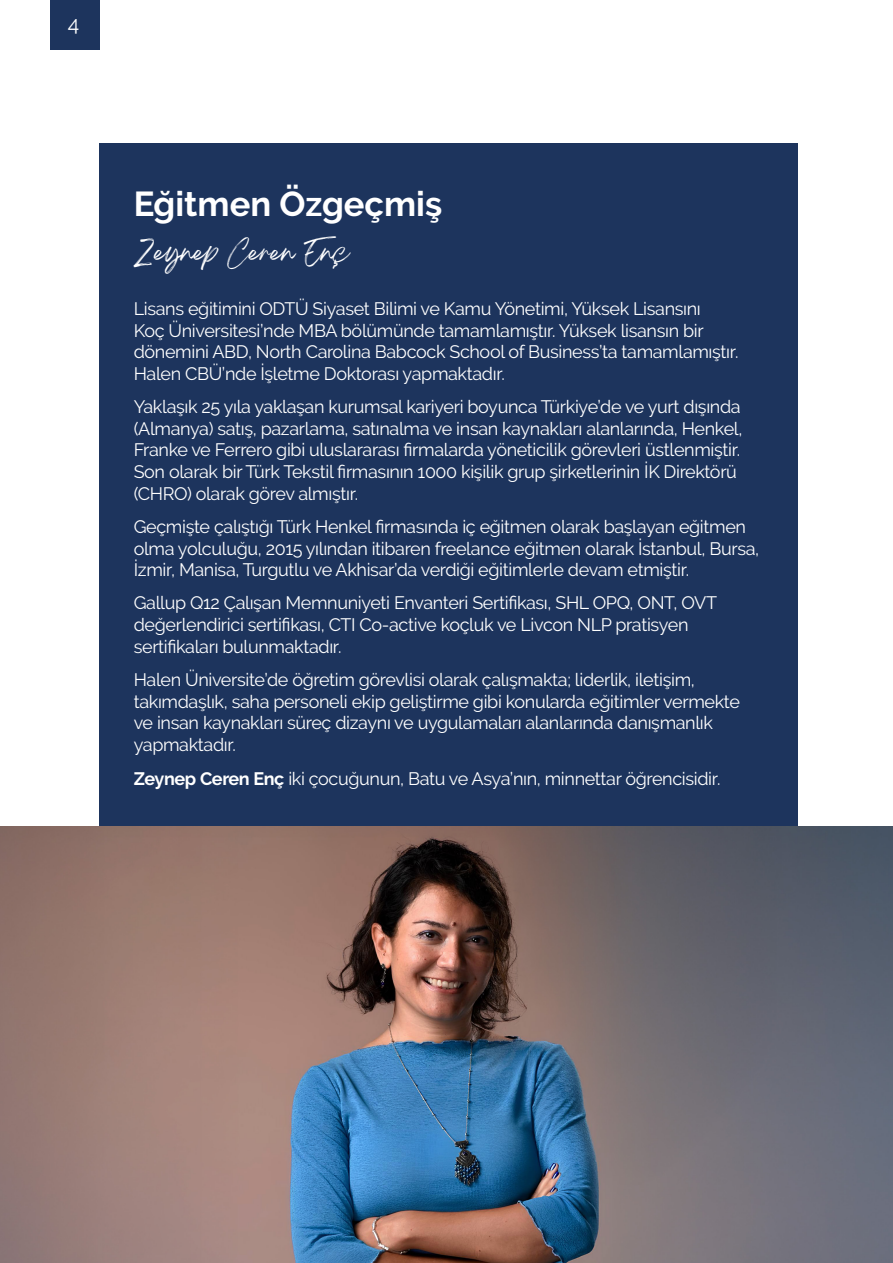
<style>
.page{position:relative;width:893px;height:1263px;background:#fff}
.page>*{position:absolute;margin:0;border:0;box-sizing:border-box;transform-origin:0 0}
.t1{font:700 34.5px "Raleway";color:#fff}
.t2{font:22.5px "Breathing Personal Use";color:#fff}
.t3{font:21px "Raleway";color:#fff}
.t4{font:18px/21.6px "Raleway";letter-spacing:-.02em;color:#fff}
.s1{font-weight:700}
</style>
<div class="page">
<div style="left:50px;top:0;width:50px;height:50px;background:#1d345d"></div>
<div style="left:100px;top:143px;width:698px;height:735px;background:#1d345d"></div>
<img style="left:0;top:826px;width:893px;height:437px">
<p class="t3" style="left:68px;top:11px;width:13px">4</p>
<p class="t1" style="left:134px;top:184px;width:310px">Eğitmen Özgeçmiş</p>
<p class="t2" style="left:134px;top:245px;width:217px">Zeynep Ceren Enç</p>
<p class="t4" style="left:134px;top:298px;width:569px">Lisans eğitimini ODTÜ Siyaset Bilimi ve Kamu Yönetimi, Yüksek Lisansını</p>
<p class="t4" style="left:134px;top:319px;width:606px">Koç Üniversitesi’nde MBA bölümünde tamamlamıştır. Yüksek lisansın bir dönemini ABD, North Carolina Babcock School of Business’ta tamamlamıştır.<br>Halen CBÜ’nde İşletme Doktorası yapmaktadır.</p>
<p class="t4" style="left:134px;top:396px;width:610px">Yaklaşık 25 yıla yaklaşan kurumsal kariyeri boyunca Türkiye’de ve yurt dışında (Almanya) satış, pazarlama, satınalma ve insan kaynakları alanlarında, Henkel, Franke ve Ferrero gibi uluslararası firmalarda yöneticilik görevleri üstlenmiştir.<br>Son olarak bir Türk Tekstil firmasının 1000 kişilik grup şirketlerinin İK Direktörü (CHRO) olarak görev almıştır.</p>
<p class="t4" style="left:134px;top:516px;width:627px">Geçmişte çalıştığı Türk Henkel firmasında iç eğitmen olarak başlayan eğitmen olma yolculuğu, 2015 yılından itibaren freelance eğitmen olarak İstanbul, Bursa,<br>İzmir, Manisa, Turgutlu ve Akhisar’da verdiği eğitimlerle devam etmiştir.</p>
<p class="t4" style="left:134px;top:592px;width:585px">Gallup Q12 Çalışan Memnuniyeti Envanteri Sertifikası, SHL OPQ, ONT, OVT değerlendirici sertifikası, CTI Co-active koçluk ve Livcon NLP pratisyen sertifikaları bulunmaktadır.</p>
<p class="t4" style="left:134px;top:669px;width:608px">Halen Üniversite’de öğretim görevlisi olarak çalışmakta; liderlik, iletişim, takımdaşlık, saha personeli ekip geliştirme gibi konularda eğitimler vermekte ve insan kaynakları süreç dizaynı ve uygulamaları alanlarında danışmanlık yapmaktadır.</p>
<p class="t4" style="left:134px;top:768px;width:588px"><span class="s1">Zeynep Ceren Enç</span> iki çocuğunun, Batu ve Asya’nın, minnettar öğrencisidir.</p>
</div>
